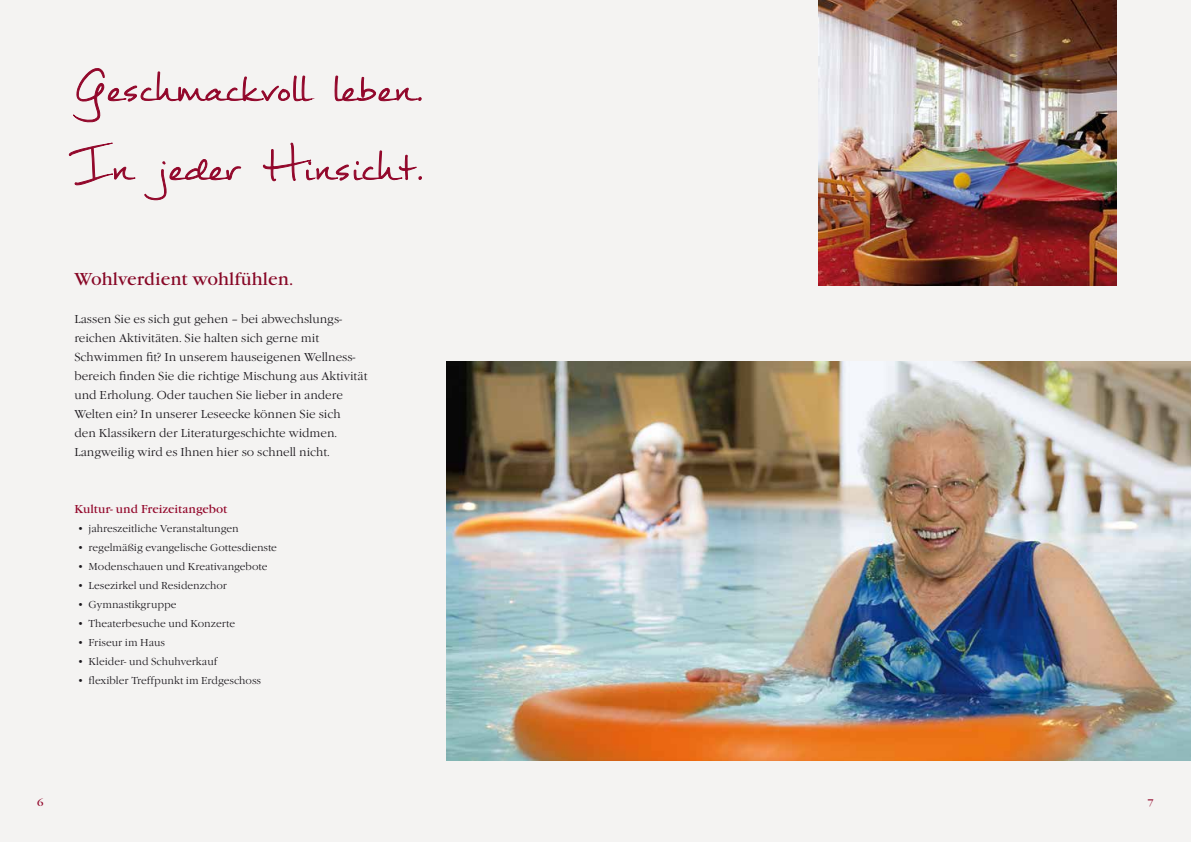
<style>
.page{position:relative;width:1191px;height:842px;background:#f4f3f2}
.page>*{position:absolute;margin:0;border:0;box-sizing:border-box;transform-origin:0 0}
.t1{font:77px/79px "Mathilde";letter-spacing:.02em;color:#92062a}
.t2{font:18px "Garamond Itc T Boo";color:#870726}
.t3{font:300 12px/19px "Garamond Itc T";color:#1a171c}
.t4{font:12px "Garamond Itc T Boo";color:#92062a}
.t5{font:300 10.5px "Garamond Itc T";color:#1a171c}
.t6{font:10px "Garamond Itc T Boo";color:#92062a;scale:1.09 1}
</style>
<div class="page">
<img style="left:446px;top:361px;width:745px;height:399px">
<svg style="left:73px;top:68px;width:239px;height:55px"></svg>
<svg style="left:334px;top:75px;width:88px;height:26px"></svg>
<svg style="left:69px;top:143px;width:67px;height:43px"></svg>
<svg style="left:144px;top:159px;width:97px;height:41px"></svg>
<svg style="left:263px;top:142px;width:159px;height:40px"></svg>
<img style="left:819px;top:0;width:297px;height:285px">
<h1 class="t1" style="left:74px;top:35px;width:352px">Geschmackvoll leben.<br>In jeder Hinsicht.</h1>
<h2 class="t2" style="left:74px;top:269px;width:220px">Wohlverdient wohlfühlen.</h2>
<p class="t3" style="left:74px;top:310px;width:294px">Lassen Sie es sich gut gehen – bei abwechslungs&shy;reichen Aktivitäten. Sie halten sich gerne mit Schwimmen fit? In unserem hauseigenen Wellness&shy;bereich finden Sie die richtige Mischung aus Aktivität und Erholung. Oder tauchen Sie lieber in andere Welten ein? In unserer Leseecke können Sie sich<br>den Klassikern der Literaturgeschichte widmen.<br>Langweilig wird es Ihnen hier so schnell nicht.</p>
<p class="t4" style="left:74px;top:502px;width:154px">Kultur- und Freizeitangebot</p>
<p class="t5" style="left:77px;top:523px;width:163px">• jahreszeitliche Veranstaltungen</p>
<p class="t5" style="left:77px;top:542px;width:201px">• regelmäßig evangelische Gottesdienste</p>
<p class="t5" style="left:77px;top:561px;width:192px">• Modenschauen und Kreativangebote</p>
<p class="t5" style="left:77px;top:580px;width:151px">• Lesezirkel und Residenzchor</p>
<p class="t5" style="left:77px;top:599px;width:101px">• Gymnastikgruppe</p>
<p class="t5" style="left:77px;top:618px;width:159px">• Theaterbesuche und Konzerte</p>
<p class="t5" style="left:77px;top:637px;width:89px">• Friseur im Haus</p>
<p class="t5" style="left:77px;top:656px;width:142px">• Kleider- und Schuhverkauf</p>
<p class="t5" style="left:77px;top:675px;width:185px">• flexibler Treffpunkt im Erdgeschoss</p>
<p class="t6" style="left:37px;top:796px;width:7px">6</p>
<p class="t6" style="left:1147px;top:796px;width:7px">7</p>
</div>
